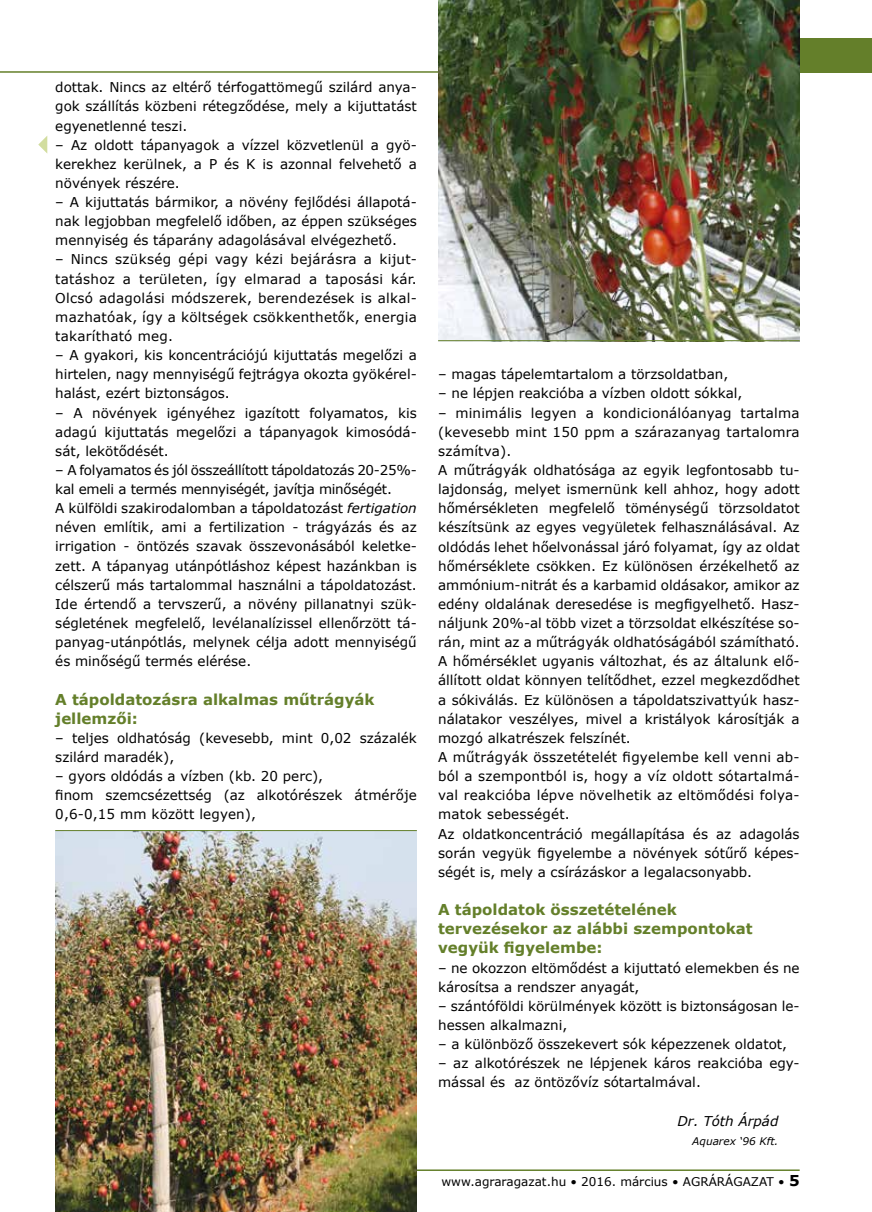
<style>
.page{position:relative;width:872px;height:1212px;background:#fff}
.page>*{position:absolute;margin:0;border:0;box-sizing:border-box;transform-origin:0 0}
.t1{font:700 15px/19.2px "Verdana";color:#647f2a}
.t2{font:13.5px/19.2px "Verdana";color:#000}
.t3{font:italic 13.5px "Verdana";color:#000}
.t4{font:12px "Verdana";color:#000}
.t5{font:italic 10.5px "Verdana";color:#000}
.s1{font-style:italic}
.s2{font-weight:700;font-size:15px}
</style>
<div class="page">
<hr style="left:0;top:71px;width:872px;height:2px;background:#647f2a">
<div style="left:799px;top:38px;width:73px;height:34px;background:#647f2a"></div>
<hr style="left:374px;top:1169px;width:425px;height:2px;background:#647f2a">
<svg style="left:38px;top:136px;width:9px;height:17px"></svg>
<img style="left:55px;top:831px;width:362px;height:381px">
<img style="left:438px;top:0;width:361px;height:340px">
<hr style="left:438px;top:340px;width:361px;height:1px;background:#647f2a">
<hr style="left:55px;top:830px;width:362px;height:1px;background:#647f2a">
<p class="t2" style="left:55px;top:78px;width:363px;text-align:justify">dottak. Nincs az eltérő térfogattömegű szilárd anya&shy;gok szállítás közbeni rétegződése, mely a kijuttatást egyenetlenné teszi.</p>
<p class="t2" style="left:55px;top:135px;width:363px;text-align:justify">– Az oldott tápanyagok a vízzel közvetlenül a gyö&shy;kerekhez kerülnek, a P és K is azonnal felvehető a növények részére.</p>
<p class="t2" style="left:55px;top:192px;width:363px;text-align:justify">– A kijuttatás bármikor, a növény fejlődési állapotá&shy;nak legjobban megfelelő időben, az éppen szükséges mennyiség és táparány adagolásával elvégezhető.</p>
<p class="t2" style="left:55px;top:250px;width:363px;text-align:justify">– Nincs szükség gépi vagy kézi bejárásra a kijut&shy;tatáshoz a területen, így elmarad a taposási kár.<br>Olcsó adagolási módszerek, berendezések is alkal&shy;mazhatóak, így a költségek csökkenthetők, energia takarítható meg.</p>
<p class="t2" style="left:55px;top:345px;width:363px;text-align:justify">– A gyakori, kis koncentrációjú kijuttatás megelőzi a hirtelen, nagy mennyiségű fejtrágya okozta gyökérel&shy;halást, ezért biztonságos.</p>
<p class="t2" style="left:55px;top:403px;width:363px;text-align:justify">– A növények igényéhez igazított folyamatos, kis adagú kijuttatás megelőzi a tápanyagok kimosódá&shy;sát, lekötődését.</p>
<p class="t2" style="left:55px;top:460px;width:363px">– A folyamatos és jól összeállított tápoldatozás 20-25%- kal emeli a termés mennyiségét, javítja minőségét.<br>A külföldi szakirodalomban a tápoldatozást <span class="s1">fertigation </span>néven említik, ami a fertilization - trágyázás és az irrigation - öntözés szavak összevonásából keletke&shy;zett. A tápanyag utánpótláshoz képest hazánkban is célszerű más tartalommal használni a tápoldatozást.<br>Ide értendő a tervszerű, a növény pillanatnyi szük&shy;ségletének megfelelő, levélanalízissel ellenőrzött tá&shy;panyag-utánpótlás, melynek célja adott mennyiségű és minőségű termés elérése.</p>
<p class="t1" style="left:55px;top:689px;width:321px">A tápoldatozásra alkalmas műtrágyák jellemzői:</p>
<p class="t2" style="left:55px;top:728px;width:363px">– teljes oldhatóság (kevesebb, mint 0,02 százalék szilárd maradék),</p>
<p class="t2" style="left:55px;top:766px;width:363px">– gyors oldódás a vízben (kb. 20 perc),<br>finom szemcsézettség (az alkotórészek átmérője<br>0,6-0,15 mm között legyen),</p>
<p class="t2" style="left:438px;top:365px;width:292px">– magas tápelemtartalom a törzsoldatban,</p>
<p class="t2" style="left:438px;top:384px;width:306px">– ne lépjen reakcióba a vízben oldott sókkal,</p>
<p class="t2" style="left:438px;top:403px;width:363px">– minimális legyen a kondicionálóanyag tartalma (kevesebb mint 150 ppm a szárazanyag tartalomra számítva).<br>A műtrágyák oldhatósága az egyik legfontosabb tu&shy;lajdonság, melyet ismernünk kell ahhoz, hogy adott hőmérsékleten megfelelő töménységű törzsoldatot készítsünk az egyes vegyületek felhasználásával. Az oldódás lehet hőelvonással járó folyamat, így az oldat hőmérséklete csökken. Ez különösen érzékelhető az ammónium-nitrát és a karbamid oldásakor, amikor az edény oldalának deresedése is megfigyelhető. Hasz&shy;náljunk 20%-al több vizet a törzsoldat elkészítése so&shy;rán, mint az a műtrágyák oldhatóságából számítható.<br>A hőmérséklet ugyanis változhat, és az általunk elő&shy;állított oldat könnyen telítődhet, ezzel megkezdődhet a sókiválás. Ez különösen a tápoldatszivattyúk hasz&shy;nálatakor veszélyes, mivel a kristályok károsítják a mozgó alkatrészek felszínét.<br>A műtrágyák összetételét figyelembe kell venni ab&shy;ból a szempontból is, hogy a víz oldott sótartalmá&shy;val reakcióba lépve növelhetik az eltömődési folya&shy;matok sebességét.<br>Az oldatkoncentráció megállapítása és az adagolás során vegyük figyelembe a növények sótűrő képes&shy;ségét is, mely a csírázáskor a legalacsonyabb.</p>
<p class="t1" style="left:438px;top:900px;width:316px">A tápoldatok összetételének tervezésekor az alábbi szempontokat vegyük figyelembe:</p>
<p class="t2" style="left:438px;top:958px;width:363px">– ne okozzon eltömődést a kijuttató elemekben és ne károsítsa a rendszer anyagát,</p>
<p class="t2" style="left:438px;top:996px;width:363px">– szántóföldi körülmények között is biztonságosan le&shy;hessen alkalmazni,</p>
<p class="t2" style="left:438px;top:1034px;width:350px">– a különböző összekevert sók képezzenek oldatot,</p>
<p class="t2" style="left:438px;top:1053px;width:363px">– az alkotórészek ne lépjenek káros reakcióba egy&shy;mással és az öntözővíz sótartalmával.</p>
<p class="t3" style="left:677px;top:1111px;width:102px">Dr. Tóth Árpád</p>
<p class="t5" style="left:692px;top:1134px;width:88px">Aquarex ‘96 Kft.</p>
<p class="t4" style="left:441px;top:1174px;width:360px">www.agraragazat.hu • 2016. március • AGRÁRÁGAZAT • <span class="s2">5</span></p>
</div>
